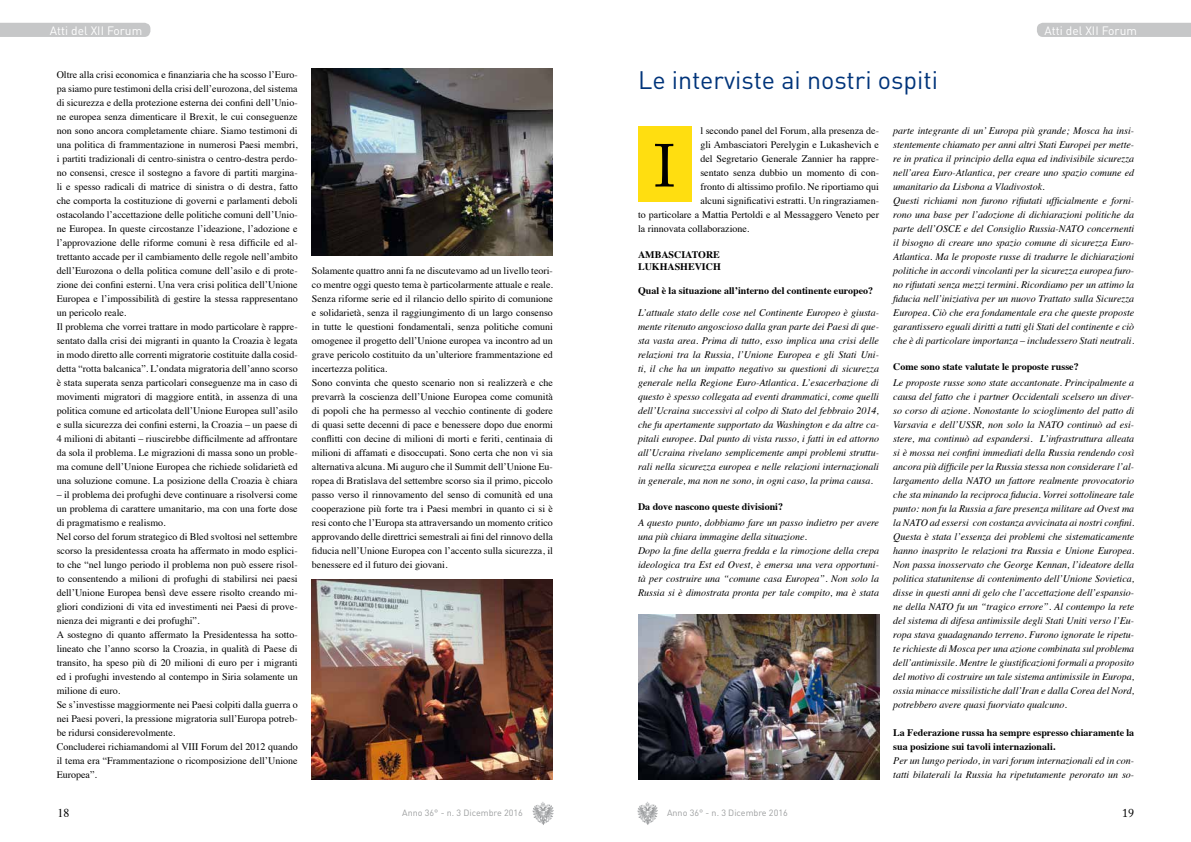
<style>
.page{position:relative;width:1191px;height:842px;background:#fff}
.page>*{position:absolute;margin:0;border:0;box-sizing:border-box;transform-origin:0 0}
.t1{font:60px "Adobe Caslon Pro";color:#000}
.t2{font:25px "DIN";color:#00347a}
.t3{font:12px "DIN";color:#fff}
.t4{font:12px "Times";color:#000}
.t5{font:12px "Adobe Caslon Pro";color:#000}
.t6{font:10px/14px "Times";color:#000}
.t7{font:italic 10px/14px "Times";color:#000}
.t8{font:700 10px/14px "Times";color:#000}
.t9{font:9px "DIN";color:#9c9e9f}
</style>
<div class="page">
<img style="left:532px;top:802px;width:22px;height:23px">
<img style="left:637px;top:802px;width:21px;height:23px">
<div style="left:1037px;top:23px;width:154px;height:14px;background:#c6c7c8"></div>
<div style="left:0;top:23px;width:150px;height:14px;background:#c6c7c8"></div>
<img style="left:312px;top:69px;width:241px;height:186px">
<img style="left:312px;top:579px;width:241px;height:201px">
<img style="left:638px;top:614px;width:241px;height:166px">
<div style="left:638px;top:127px;width:54px;height:75px;background:#ffde10"></div>
<p class="t3" style="left:50px;top:23px;width:94px">Atti del XII Forum</p>
<p class="t3" style="left:1044px;top:23px;width:94px">Atti del XII Forum</p>
<p class="t6" style="left:57px;top:67px;width:242px">Oltre alla crisi economica e finanziaria che ha scosso l’Euro&shy;pa siamo pure testimoni della crisi dell’eurozona, del sistema di sicurezza e della protezione esterna dei confini dell’Unio&shy;ne europea senza dimenticare il Brexit, le cui conseguenze non sono ancora completamente chiare. Siamo testimoni di una politica di frammentazione in numerosi Paesi membri, i partiti tradizionali di centro-sinistra o centro-destra perdo&shy;no consensi, cresce il sostegno a favore di partiti margina&shy;li e spesso radicali di matrice di sinistra o di destra, fatto che comporta la costituzione di governi e parlamenti deboli ostacolando l’accettazione delle politiche comuni dell’Unio&shy;ne Europea. In queste circostanze l’ideazione, l’adozione e l’approvazione delle riforme comuni è resa difficile ed al&shy;trettanto accade per il cambiamento delle regole nell’ambito dell’Eurozona o della politica comune dell’asilo e di prote&shy;zione dei confini esterni. Una vera crisi politica dell’Unione Europea e l’impossibilità di gestire la stessa rappresentano un pericolo reale.<br>Il problema che vorrei trattare in modo particolare è rappre&shy;sentato dalla crisi dei migranti in quanto la Croazia è legata in modo diretto alle correnti migratorie costituite dalla cosid&shy;detta “rotta balcanica”. L’ondata migratoria dell’anno scorso è stata superata senza particolari conseguenze ma in caso di movimenti migratori di maggiore entità, in assenza di una politica comune ed articolata dell’Unione Europea sull’asilo e sulla sicurezza dei confini esterni, la Croazia – un paese di 4 milioni di abitanti – riuscirebbe difficilmente ad affrontare da sola il problema. Le migrazioni di massa sono un proble&shy;ma comune dell’Unione Europea che richiede solidarietà ed una soluzione comune. La posizione della Croazia è chiara</p>
<p class="t6" style="left:57px;top:487px;width:242px">– il problema dei profughi deve continuare a risolversi come un problema di carattere umanitario, ma con una forte dose di pragmatismo e realismo.<br>Nel corso del forum strategico di Bled svoltosi nel settembre scorso la presidentessa croata ha affermato in modo esplici&shy;to che “nel lungo periodo il problema non può essere risol&shy;to consentendo a milioni di profughi di stabilirsi nei paesi dell’Unione Europea bensì deve essere risolto creando mi&shy;gliori condizioni di vita ed investimenti nei Paesi di prove&shy;nienza dei migranti e dei profughi”.<br>A sostegno di quanto affermato la Presidentessa ha sotto&shy;lineato che l’anno scorso la Croazia, in qualità di Paese di transito, ha speso più di 20 milioni di euro per i migranti ed i profughi investendo al contempo in Siria solamente un milione di euro.<br>Se s’investisse maggiormente nei Paesi colpiti dalla guerra o nei Paesi poveri, la pressione migratoria sull’Europa potreb&shy;be ridursi considerevolmente.<br>Concluderei richiamandomi al VIII Forum del 2012 quando il tema era “Frammentazione o ricomposizione dell’Unione Europea”.</p>
<p class="t6" style="left:312px;top:263px;width:242px">Solamente quattro anni fa ne discutevamo ad un livello teori&shy;co mentre oggi questo tema è particolarmente attuale e reale.<br>Senza riforme serie ed il rilancio dello spirito di comunione e solidarietà, senza il raggiungimento di un largo consenso in tutte le questioni fondamentali, senza politiche comuni omogenee il progetto dell’Unione europea va incontro ad un grave pericolo costituito da un’ulteriore frammentazione ed incertezza politica.<br>Sono convinta che questo scenario non si realizzerà e che prevarrà la coscienza dell’Unione Europea come comunità di popoli che ha permesso al vecchio continente di godere di quasi sette decenni di pace e benessere dopo due enormi conflitti con decine di milioni di morti e feriti, centinaia di milioni di affamati e disoccupati. Sono certa che non vi sia alternativa alcuna. Mi auguro che il Summit dell’Unione Eu&shy;ropea di Bratislava del settembre scorso sia il primo, piccolo passo verso il rinnovamento del senso di comunità ed una cooperazione più forte tra i Paesi membri in quanto ci si è resi conto che l’Europa sta attraversando un momento critico approvando delle direttrici semestrali ai fini del rinnovo della fiducia nell’Unione Europea con l’accento sulla sicurezza, il benessere ed il futuro dei giovani.</p>
<h2 class="t2" style="left:638px;top:65px;width:302px">Le interviste ai nostri ospiti</h2>
<p class="t6" style="left:700px;top:123px;width:180px">l secondo panel del Forum, alla presenza de-</p>
<p class="t6" style="left:700px;top:137px;width:180px">gli Ambasciatori Perelygin e Lukashevich e</p>
<p class="t6" style="left:700px;top:151px;width:180px">del Segretario Generale Zannier ha rappre-</p>
<p class="t6" style="left:700px;top:165px;width:180px">sentato senza dubbio un momento di con-</p>
<p class="t6" style="left:700px;top:179px;width:180px">fronto di altissimo profilo. Ne riportiamo qui</p>
<p class="t6" style="left:700px;top:193px;width:180px">alcuni significativi estratti. Un ringraziamen-</p>
<p class="t6" style="left:638px;top:207px;width:242px">to particolare a Mattia Pertoldi e al Messaggero Veneto per</p>
<p class="t6" style="left:638px;top:221px;width:113px">la rinnovata collaborazione.</p>
<p class="t8" style="left:638px;top:248px;width:84px;line-height:12px">AMBASCIATORE<br>LUKHASHEVICH</p>
<p class="t8" style="left:638px;top:283px;width:237px">Qual è la situazione all’interno del continente europeo?</p>
<p class="t7" style="left:638px;top:305px;width:242px;text-align:justify">L’attuale stato delle cose nel Continente Europeo è giusta&shy;mente ritenuto angoscioso dalla gran parte dei Paesi di que&shy;sta vasta area. Prima di tutto, esso implica una crisi delle relazioni tra la Russia, l’Unione Europea e gli Stati Uni&shy;ti, il che ha un impatto negativo su questioni di sicurezza generale nella Regione Euro-Atlantica. L’esacerbazione di questo è spesso collegata ad eventi drammatici, come quelli dell’Ucraina successivi al colpo di Stato del febbraio 2014, che fu apertamente supportato da Washington e da altre ca&shy;pitali europee. Dal punto di vista russo, i fatti in ed attorno all’Ucraina rivelano semplicemente ampi problemi struttu&shy;rali nella sicurezza europea e nelle relazioni internazionali in generale, ma non ne sono, in ogni caso, la prima causa.</p>
<p class="t8" style="left:638px;top:499px;width:147px">Da dove nascono queste divisioni?</p>
<p class="t7" style="left:638px;top:515px;width:242px">A questo punto, dobbiamo fare un passo indietro per avere una più chiara immagine della situazione.<br>Dopo la fine della guerra fredda e la rimozione della crepa ideologica tra Est ed Ovest, è emersa una vera opportuni&shy;tà per costruire una “comune casa Europea”. Non solo la Russia si è dimostrata pronta per tale compito, ma è stata</p>
<h1 class="t1" style="left:654px;top:131px;width:24px">I</h1>
<p class="t7" style="left:893px;top:123px;width:242px">parte integrante di un’ Europa più grande; Mosca ha insi&shy;stentemente chiamato per anni altri Stati Europei per mette&shy;re in pratica il principio della equa ed indivisibile sicurezza nell’area Euro-Atlantica, per creare uno spazio comune ed umanitario da Lisbona a Vladivostok.<br>Questi richiami non furono rifiutati ufficialmente e forni&shy;rono una base per l’adozione di dichiarazioni politiche da parte dell’OSCE e del Consiglio Russia-NATO concernenti il bisogno di creare uno spazio comune di sicurezza Euro-Atlantica. Ma le proposte russe di tradurre le dichiarazioni politiche in accordi vincolanti per la sicurezza europea furo&shy;no rifiutati senza mezzi termini. Ricordiamo per un attimo la fiducia nell’iniziativa per un nuovo Trattato sulla Sicurezza Europea. Ciò che era fondamentale era che queste proposte garantissero eguali diritti a tutti gli Stati del continente e ciò che è di particolare importanza – includessero Stati neutrali.</p>
<p class="t8" style="left:893px;top:359px;width:187px">Come sono state valutate le proposte russe?</p>
<p class="t7" style="left:893px;top:375px;width:242px;text-align:justify">Le proposte russe sono state accantonate. Principalmente a causa del fatto che i partner Occidentali scelsero un diver&shy;so corso di azione. Nonostante lo scioglimento del patto di Varsavia e dell’USSR, non solo la NATO continuò ad esi&shy;stere, ma continuò ad espandersi. L’infrastruttura alleata si è mossa nei confini immediati della Russia rendendo così ancora più difficile per la Russia stessa non considerare l’al&shy;largamento della NATO un fattore realmente provocatorio che sta minando la reciproca fiducia. Vorrei sottolineare tale punto: non fu la Russia a fare presenza militare ad Ovest ma la NATO ad essersi con costanza avvicinata ai nostri confini.<br>Questa è stata l’essenza dei problemi che sistematicamente hanno inasprito le relazioni tra Russia e Unione Europea.<br>Non passa inosservato che George Kennan, l’ideatore della politica statunitense di contenimento dell’Unione Sovietica, disse in questi anni di gelo che l’accettazione dell’espansio&shy;ne della NATO fu un “tragico errore”. Al contempo la rete del sistema di difesa antimissile degli Stati Uniti verso l’Eu&shy;ropa stava guadagnando terreno. Furono ignorate le ripetu&shy;te richieste di Mosca per una azione combinata sul problema dell’antimissile. Mentre le giustificazioni formali a proposito del motivo di costruire un tale sistema antimissile in Europa, ossia minacce missilistiche dall’Iran e dalla Corea del Nord, potrebbero avere quasi fuorviato qualcuno.</p>
<p class="t8" style="left:893px;top:725px;width:242px">La Federazione russa ha sempre espresso chiaramente la sua posizione sui tavoli internazionali.</p>
<p class="t7" style="left:893px;top:753px;width:242px">Per un lungo periodo, in vari forum internazionali ed in con&shy;tatti bilaterali la Russia ha ripetutamente perorato un so-</p>
<p class="t4" style="left:57px;top:802px;width:13px">18</p>
<p class="t9" style="left:402px;top:807px;width:122px">Anno 36° - n. 3 Dicembre 2016</p>
<p class="t9" style="left:667px;top:807px;width:122px">Anno 36° - n. 3 Dicembre 2016</p>
<p class="t5" style="left:1122px;top:806px;width:13px">19</p>
</div>
